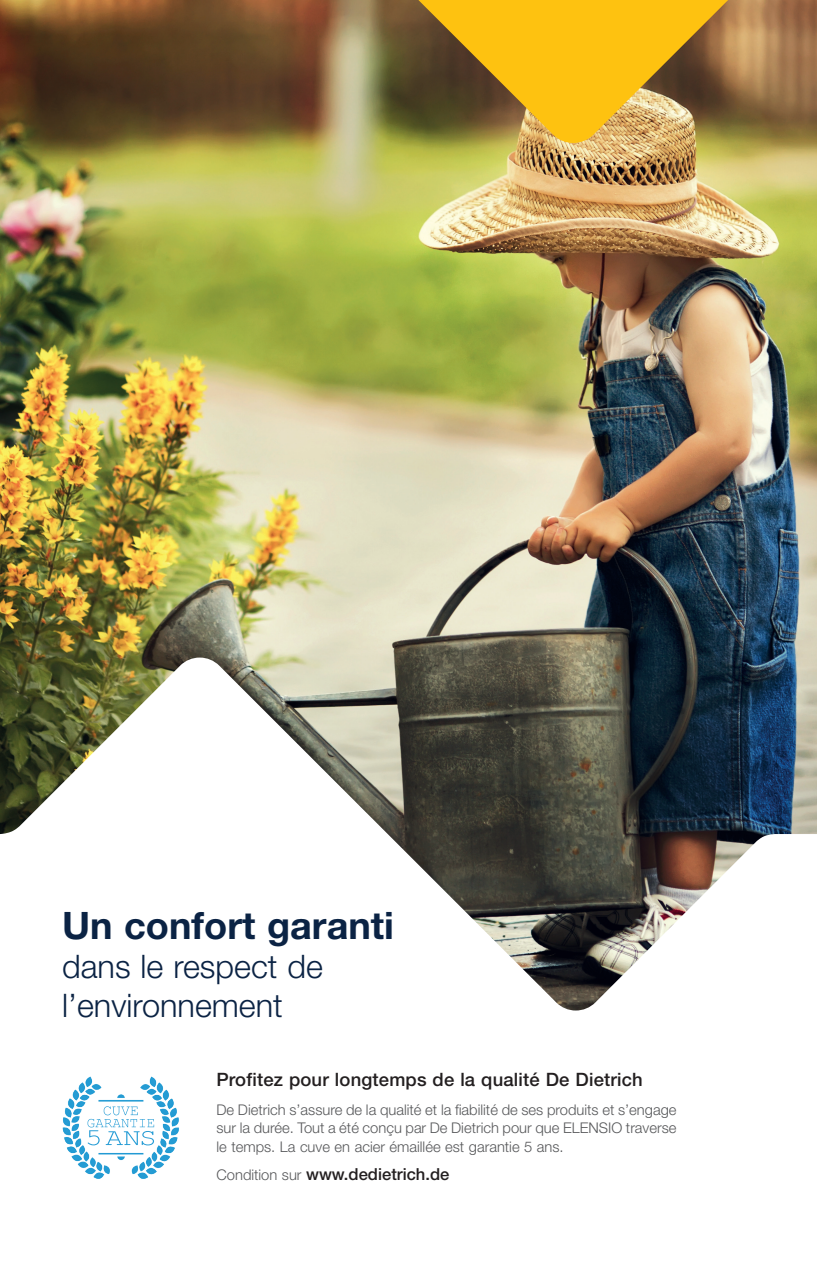
<style>
.page{position:relative;width:817px;height:1263px;background:#fff}
.page>*{position:absolute;margin:0;border:0;box-sizing:border-box;transform-origin:0 0}
.t1{font:700 37.8px "Helvetica Neue LT Std";color:#0b2344}
.t2{font:300 32.4px/39px "Helvetica Neue LT Std";color:#0b2344}
.t3{font:500 18.45px "Helvetica Neue LT Std";letter-spacing:.01em;color:#231f20}
.t4{font:500 16.65px "Helvetica Neue LT Std";color:#231f20}
.t5{font:300 14.7px/18.5px "Helvetica Neue LT Std";color:#57585a;text-align:justify}
.s1{font-weight:300;font-size:14.7px;color:#57585a}
</style>
<div class="page">
<img style="left:0;top:0;width:816px;height:657px">
<svg style="left:0;top:657px;width:816px;height:354px"></svg>
<svg style="left:354px;top:0;width:457px;height:143px;background:#b38d32"></svg>
<img style="left:62px;top:1076px;width:117px;height:103px">
<svg style="left:88px;top:1106px;width:66px;height:39px"></svg>
<h1 class="t1" style="left:62px;top:902px;width:333px">Un confort garanti</h1>
<h2 class="t2" style="left:62px;top:946px;width:262px">dans le respect de l’environnement</h2>
<p class="t3" style="left:216px;top:1068px;width:427px">Profitez pour longtemps de la qualité De Dietrich</p>
<p class="t5" style="left:216px;top:1100px;width:461px">De Dietrich s’assure de la qualité et la fiabilité de ses produits et s’engage sur la durée. Tout a été conçu par De Dietrich pour que ELENSIO traverse le temps. La cuve en acier émaillée est garantie 5 ans.</p>
<p class="t4" style="left:216px;top:1164px;width:234px"><span class="s1">Condition sur</span> www.dedietrich.de</p>
</div>
